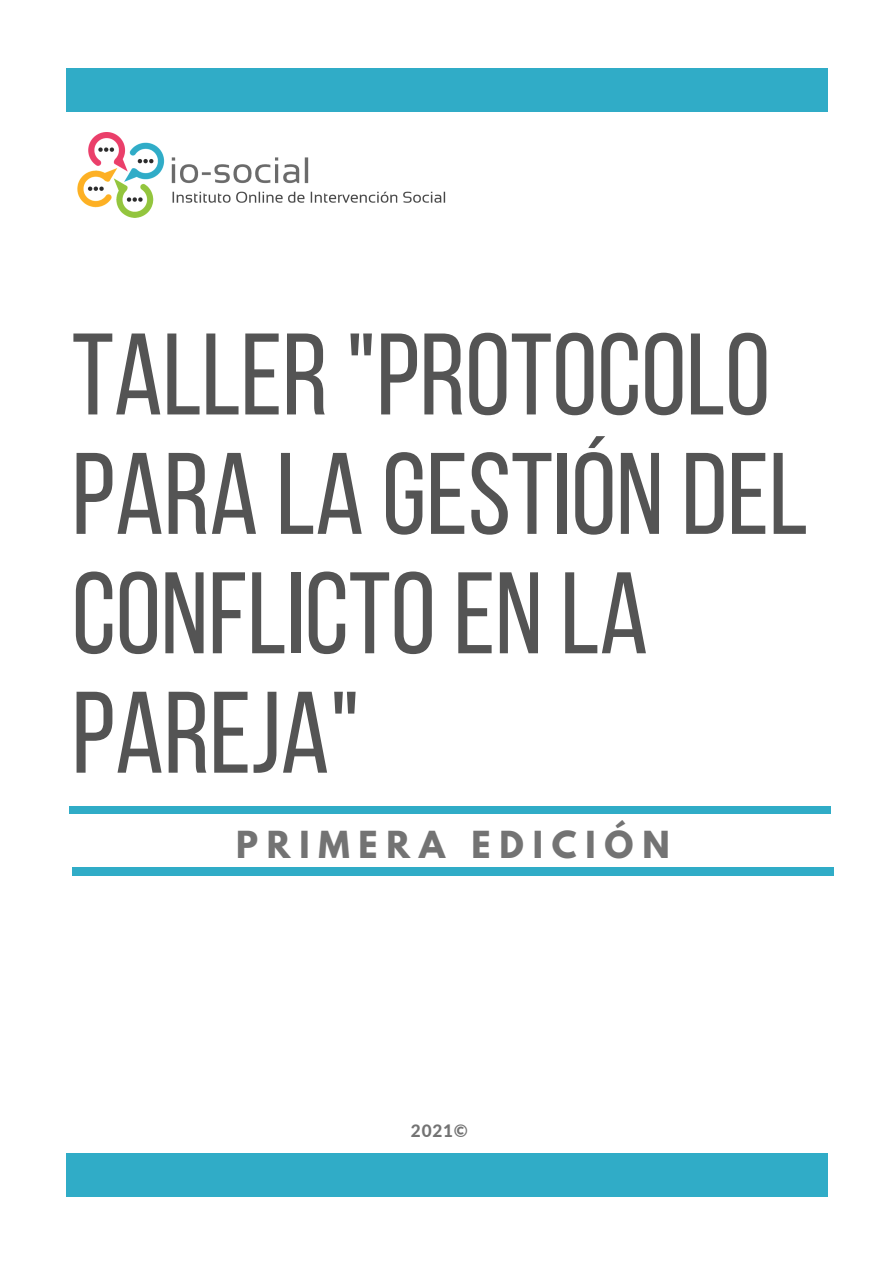
<style>
.page{position:relative;width:894px;height:1264px;background:#fff}
.page>*{position:absolute;margin:0;border:0;box-sizing:border-box;transform-origin:0 0}
.t1{font:115.65px/119.4px "Bebas Neue";color:#545454}
.t2{font:700 33px "League Spartan";letter-spacing:.265em;color:#737373}
.t3{font:800 17.1px "Lato";color:#737373}
</style>
<div class="page">
<div style="left:66px;top:68px;width:761px;height:43px;background:#30acc7"></div>
<div style="left:66px;top:1153px;width:761px;height:43px;background:#30acc7"></div>
<div style="left:69px;top:806px;width:761px;height:7px;background:#30acc7"></div>
<img style="left:77px;top:132px;width:369px;height:86px">
<div style="left:72px;top:867px;width:761px;height:8px;background:#30acc7"></div>
<p class="t1" style="left:72px;top:326px;width:737px">TALLER"PROTOCOLO<br>PARA LA GESTIÓN DEL<br>CONFLICTOEN LA<br>PAREJA"</p>
<p class="t2" style="left:236px;top:828px;width:435px">PRIMERA EDICIÓN</p>
<p class="t3" style="left:411px;top:1119px;width:59px">2021©</p>
</div>
